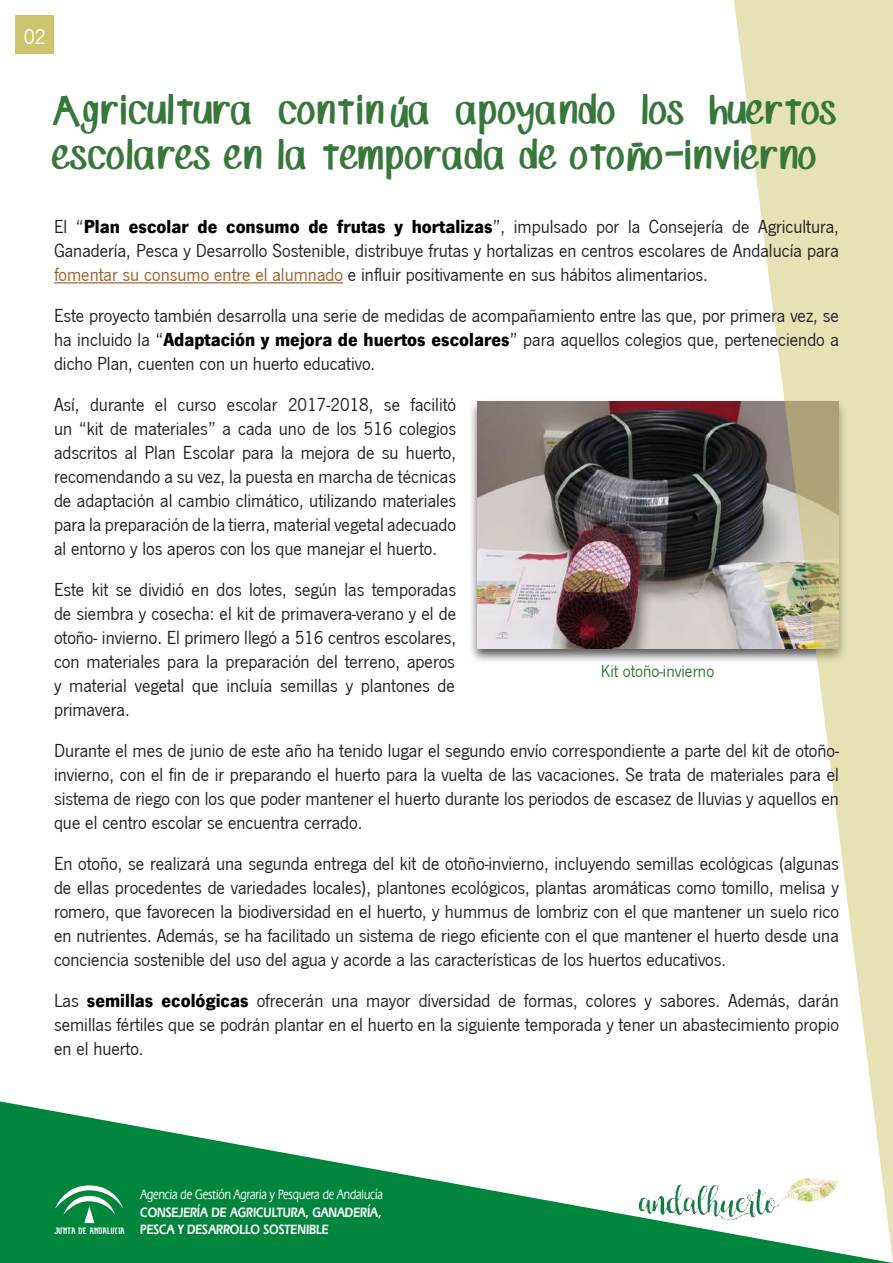
<style>
.page{position:relative;width:893px;height:1263px;background:#fff}
.page>*{position:absolute;margin:0;border:0;box-sizing:border-box;transform-origin:0 0}
.t1{font:36px/45px "SP Marker Font";color:#377739}
.t2{font:22.5px "News Got T";color:#fff}
.t3{font:19.5px/24px "News Got T";color:#231f20;text-align:justify}
.t4{font:18px "News Got T";color:#377739}
.t5{font:600 14.25px/17.1px "Eras IT Cby BT";color:#fff;scale:.82 1}
.t6{font:500 14.25px "Eras IT Cby BT";color:#fff;scale:.77 1}
.t7{font:5.1px "Alfabeto Andaluz Bsico";color:#fff}
.s1{font-weight:700;color:#000}
.s2{color:#9b6029}
</style>
<div class="page">
<svg style="left:0;top:1101px;width:731px;height:162px;fill:#00853d"></svg>
<img style="left:615px;top:1138px;width:116px;height:105px">
<div style="left:16px;top:16px;width:38px;height:38px;background:#ccc56e"></div>
<svg style="left:55px;top:1185px;width:68px;height:38px"></svg>
<div style="left:468px;top:398px;width:380px;height:265px;background:#231f20;opacity:.75"></div>
<img style="left:477px;top:401px;width:254px;height:247px">
<svg style="left:731px;top:0;width:162px;height:1263px"></svg>
<hr style="left:54px;top:282px;width:289px;height:1px;background:#9b6029">
<p class="t2" style="left:24px;top:24px;width:24px">02</p>
<h1 class="t1" style="left:54px;top:91px;width:786px">Agricultura continúa apoyando los huertos escolares en la temporada de otoño-invierno</h1>
<p class="t3" style="left:54px;top:215px;width:786px">El “<span class="s1">Plan escolar de consumo de frutas y hortalizas</span>”, impulsado por la Consejería de Agricultura, Ganadería, Pesca y Desarrollo Sostenible, distribuye frutas y hortalizas en centros escolares de Andalucía para <span class="s2">fomentar su consumo entre el alumnado</span> e influir positivamente en sus hábitos alimentarios.</p>
<p class="t3" style="left:54px;top:304px;width:786px">Este proyecto también desarrolla una serie de medidas de acompañamiento entre las que, por primera vez, se ha incluido la “<span class="s1">Adaptación y mejora de huertos escolares</span>” para aquellos colegios que, perteneciendo a dicho Plan, cuenten con un huerto educativo.</p>
<p class="t3" style="left:54px;top:393px;width:404px">Así, durante el curso escolar 2017-2018, se facilitó un “kit de materiales” a cada uno de los 516 colegios adscritos al Plan Escolar para la mejora de su huerto, recomendando a su vez, la puesta en marcha de técnicas de adaptación al cambio climático, utilizando materiales para la preparación de la tierra, material vegetal adecuado al entorno y los aperos con los que manejar el huerto.</p>
<p class="t3" style="left:54px;top:578px;width:404px">Este kit se dividió en dos lotes, según las temporadas de siembra y cosecha: el kit de primavera-verano y el de otoño- invierno. El primero llegó a 516 centros escolares, con materiales para la preparación del terreno, aperos y material vegetal que incluía semillas y plantones de primavera.</p>
<p class="t3" style="left:54px;top:739px;width:786px">Durante el mes de junio de este año ha tenido lugar el segundo envío correspondiente a parte del kit de otoño&shy;invierno, con el fin de ir preparando el huerto para la vuelta de las vacaciones. Se trata de materiales para el sistema de riego con los que poder mantener el huerto durante los periodos de escasez de lluvias y aquellos en que el centro escolar se encuentra cerrado.</p>
<p class="t3" style="left:54px;top:852px;width:786px">En otoño, se realizará una segunda entrega del kit de otoño-invierno, incluyendo semillas ecológicas (algunas de ellas procedentes de variedades locales), plantones ecológicos, plantas aromáticas como tomillo, melisa y romero, que favorecen la biodiversidad en el huerto, y hummus de lombriz con el que mantener un suelo rico en nutrientes. Además, se ha facilitado un sistema de riego eficiente con el que mantener el huerto desde una conciencia sostenible del uso del agua y acorde a las características de los huertos educativos.</p>
<p class="t3" style="left:54px;top:989px;width:786px">Las <span class="s1">semillas ecológicas</span> ofrecerán una mayor diversidad de formas, colores y sabores. Además, darán semillas fértiles que se podrán plantar en el huerto en la siguiente temporada y tener un abastecimiento propio en el huerto.</p>
<p class="t4" style="left:601px;top:661px;width:115px">Kit otoño-invierno</p>
<p class="t7" style="left:54px;top:1229px;width:72px">JUNTA DE ANDALUCIA</p>
<p class="t6" style="left:140px;top:1186px;width:316px">Agencia de Gestión Agraria y Pesquera de Andalucía</p>
<p class="t5" style="left:140px;top:1204px;width:296px">CONSEJERÍA DE AGRICULTURA, GANADERÍA,<br>PESCA Y DESARROLLO SOSTENIBLE</p>
</div>
